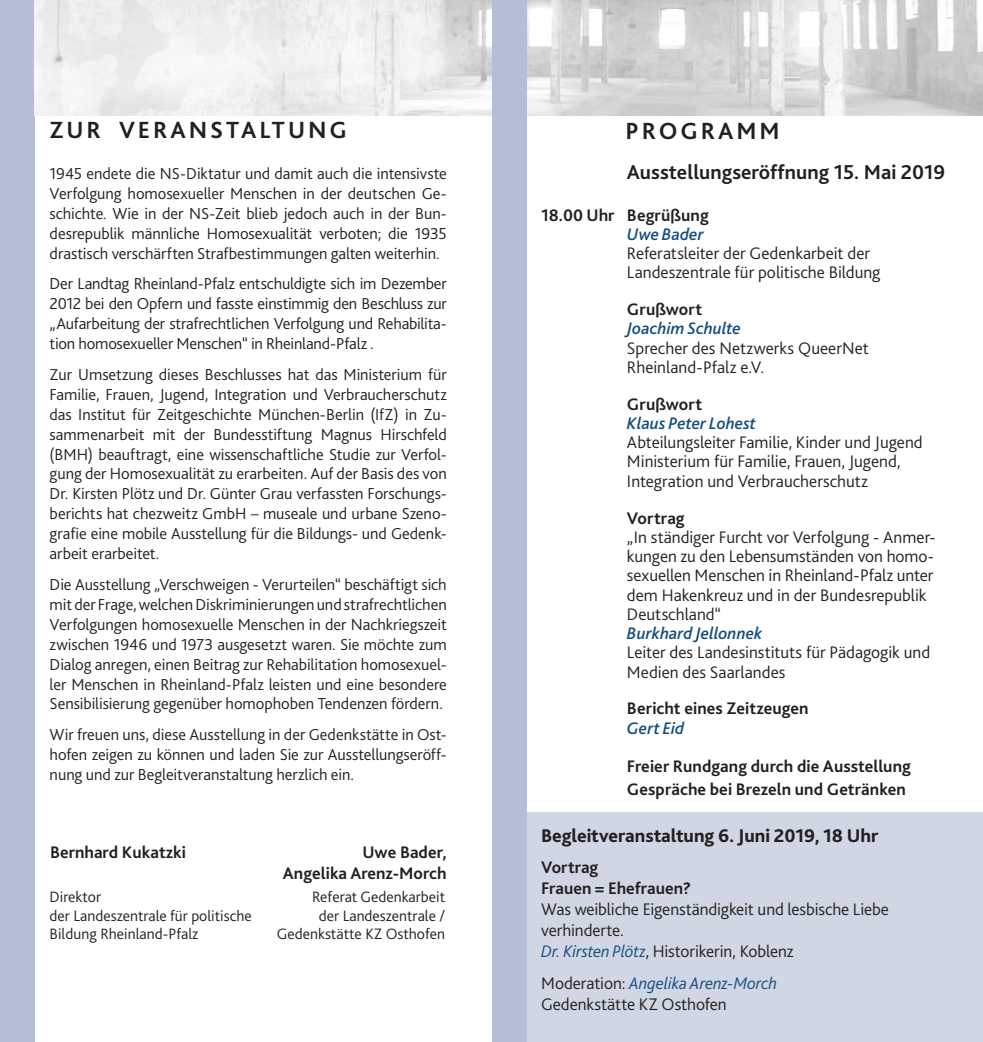
<style>
.page{position:relative;width:983px;height:1042px;background:#fff}
.page>*{position:absolute;margin:0;border:0;box-sizing:border-box;transform-origin:0 0}
.t1{font:700 24.5px "Bliss 2";letter-spacing:.12em;color:#231f20}
.t2{font:700 21px "Bliss 2";color:#231f20}
.t3{font:800 19.25px "Bliss 2";letter-spacing:-.005em;color:#231f20}
.t4{font:300 17.5px/19.2px "Bliss 2";letter-spacing:-.005em;color:#231f20}
.t5{font:700 17.5px "Bliss 2";color:#231f20}
.t6{font:italic 500 17.5px "Bliss 2";color:#134d7e}
.t7{font:italic 300 17.5px "Bliss 2";letter-spacing:-.005em;color:#134d7e}
.t8{font:300 16.62px/19.9px "Bliss 2";letter-spacing:-.005em;color:#231f20;text-align:justify}
.t9{font:300 15.75px/18.9px "Bliss 2";color:#231f20}
.s1{font-style:italic;color:#134d7e}
.s2{font-style:normal;color:#231f20}
</style>
<div class="page">
<div style="left:525px;top:812px;width:457px;height:230px;background:#d0d6e4"></div>
<div style="left:0;top:0;width:34px;height:1042px;background:#b5bed5"></div>
<img style="left:34px;top:0;width:948px;height:115px">
<div style="left:491px;top:0;width:35px;height:1042px;background:#b5bed5"></div>
<p class="t1" style="left:50px;top:115px;width:298px">ZUR VERANSTALTUNG</p>
<p class="t1" style="left:625px;top:115px;width:156px">PROGRAMM</p>
<p class="t8" style="left:50px;top:163px;width:398px">1945 endete die NS-Diktatur und damit auch die intensivste Verfolgung homosexueller Menschen in der deutschen Ge&shy;schichte. Wie in der NS-Zeit blieb jedoch auch in der Bun&shy;desrepublik männliche Homosexualität verboten; die 1935 drastisch verschärften Strafbestimmungen galten weiterhin.</p>
<p class="t8" style="left:50px;top:273px;width:398px">Der Landtag Rheinland-Pfalz entschuldigte sich im Dezember 2012 bei den Opfern und fasste einstimmig den Beschluss zur „Aufarbeitung der strafrechtlichen Verfolgung und Rehabilita&shy;tion homosexueller Menschen“ in Rheinland-Pfalz .</p>
<p class="t8" style="left:50px;top:364px;width:398px">Zur Umsetzung dieses Beschlusses hat das Ministerium für Familie, Frauen, Jugend, Integration und Verbraucherschutz das Institut für Zeitgeschichte München-Berlin (IfZ) in Zu&shy;sammenarbeit mit der Bundesstiftung Magnus Hirschfeld (BMH) beauftragt, eine wissenschaftliche Studie zur Verfol&shy;gung der Homosexualität zu erarbeiten. Auf der Basis des von Dr. Kirsten Plötz und Dr. Günter Grau verfassten Forschungs&shy;berichts hat chezweitz GmbH – museale und urbane Szeno&shy;grafie eine mobile Ausstellung für die Bildungs- und Gedenk&shy;arbeit erarbeitet.</p>
<p class="t8" style="left:50px;top:574px;width:398px">Die Ausstellung „Verschweigen - Verurteilen“ beschäftigt sich mit der Frage, welchen Diskriminierungen und strafrechtlichen Verfolgungen homosexuelle Menschen in der Nachkriegszeit zwischen 1946 und 1973 ausgesetzt waren. Sie möchte zum Dialog anregen, einen Beitrag zur Rehabilitation homosexuel&shy;ler Menschen in Rheinland-Pfalz leisten und eine besondere Sensibilisierung gegenüber homophoben Tendenzen fördern.</p>
<p class="t8" style="left:50px;top:724px;width:398px">Wir freuen uns, diese Ausstellung in der Gedenkstätte in Ost&shy;hofen zeigen zu können und laden Sie zur Ausstellungseröff&shy;nung und zur Begleitveranstaltung herzlich ein.</p>
<p class="t5" style="left:50px;top:841px;width:137px">Bernhard Kukatzki</p>
<p class="t5" style="left:362px;top:841px;width:86px">Uwe Bader,</p>
<p class="t5" style="left:283px;top:862px;width:165px">Angelika Arenz-Morch</p>
<p class="t9" style="left:50px;top:886px;width:53px">Direktor</p>
<p class="t9" style="left:50px;top:905px;width:203px">der Landeszentrale für politische<br>Bildung Rheinland-Pfalz</p>
<p class="t9" style="left:312px;top:886px;width:134px">Referat Gedenkarbeit</p>
<p class="t9" style="left:319px;top:905px;width:128px">der Landeszentrale /</p>
<p class="t9" style="left:277px;top:924px;width:170px">Gedenkstätte KZ Osthofen</p>
<p class="t2" style="left:626px;top:159px;width:320px">Ausstellungseröffnung 15. Mai 2019</p>
<p class="t5" style="left:541px;top:204px;width:169px">18.00 Uhr Begrüßung</p>
<p class="t6" style="left:626px;top:223px;width:78px">Uwe Bader</p>
<p class="t4" style="left:626px;top:243px;width:255px">Referatsleiter der Gedenkarbeit der<br>Landeszentrale für politische Bildung</p>
<p class="t5" style="left:626px;top:298px;width:77px">Grußwort</p>
<p class="t6" style="left:626px;top:318px;width:115px">Joachim Schulte</p>
<p class="t4" style="left:626px;top:338px;width:243px">Sprecher des Netzwerks QueerNet<br>Rheinland-Pfalz e.V.</p>
<p class="t5" style="left:626px;top:393px;width:77px">Grußwort</p>
<p class="t6" style="left:626px;top:412px;width:131px">Klaus Peter Lohest</p>
<p class="t4" style="left:626px;top:432px;width:297px">Abteilungsleiter Familie, Kinder und Jugend</p>
<p class="t4" style="left:626px;top:452px;width:275px">Ministerium für Familie, Frauen, Jugend,<br>Integration und Verbraucherschutz</p>
<p class="t5" style="left:626px;top:507px;width:59px">Vortrag</p>
<p class="t4" style="left:626px;top:527px;width:310px">„In ständiger Furcht vor Verfolgung - Anmer&shy;kungen zu den Lebensumständen von homo&shy;sexuellen Menschen in Rheinland-Pfalz unter dem Hakenkreuz und in der Bundesrepublik Deutschland“</p>
<p class="t6" style="left:626px;top:622px;width:137px">Burkhard Jellonnek</p>
<p class="t4" style="left:626px;top:642px;width:305px">Leiter des Landesinstituts für Pädagogik und</p>
<p class="t4" style="left:626px;top:662px;width:160px">Medien des Saarlandes</p>
<p class="t5" style="left:626px;top:697px;width:183px">Bericht eines Zeitzeugen</p>
<p class="t6" style="left:626px;top:717px;width:59px">Gert Eid</p>
<p class="t5" style="left:626px;top:755px;width:285px">Freier Rundgang durch die Ausstellung</p>
<p class="t5" style="left:626px;top:778px;width:280px">Gespräche bei Brezeln und Getränken</p>
<p class="t3" style="left:541px;top:823px;width:339px">Begleitveranstaltung 6. Juni 2019, 18 Uhr</p>
<p class="t5" style="left:541px;top:856px;width:59px">Vortrag</p>
<p class="t5" style="left:541px;top:877px;width:151px">Frauen = Ehefrauen?</p>
<p class="t4" style="left:541px;top:899px;width:349px">Was weibliche Eigenständigkeit und lesbische Liebe</p>
<p class="t4" style="left:541px;top:920px;width:84px">verhinderte.</p>
<p class="t4" style="left:541px;top:941px;width:254px"><span class="s1">Dr. Kirsten Plötz</span>, Historikerin, Koblenz</p>
<p class="t7" style="left:541px;top:972px;width:237px"><span class="s2">Moderation:</span> Angelika Arenz-Morch</p>
<p class="t4" style="left:541px;top:994px;width:187px">Gedenkstätte KZ Osthofen</p>
</div>
